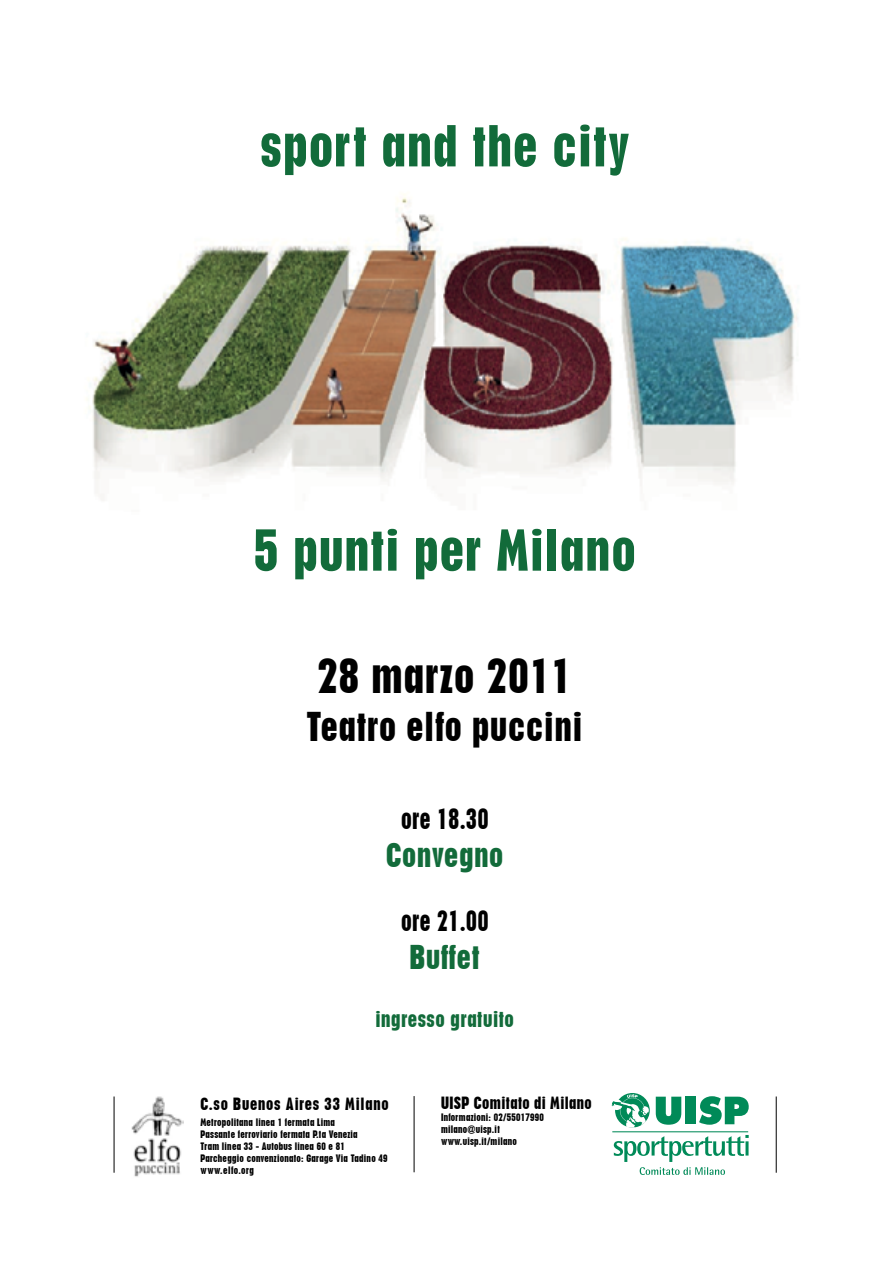
<style>
.page{position:relative;width:893px;height:1263px;background:#fff}
.page>*{position:absolute;margin:0;border:0;box-sizing:border-box;transform-origin:0 0}
.t1{font:700 condensed 54.45px "Placard";letter-spacing:.025em;color:#126b3a}
.t2{font:700 condensed 45.3px "Placard";letter-spacing:.025em;color:#000}
.t3{font:700 condensed 38.1px "Placard";letter-spacing:.025em;color:#000}
.t4{font:700 condensed 31.5px "Placard";letter-spacing:.025em;color:#126b3a}
.t5{font:700 condensed 27px "Placard";letter-spacing:.025em;color:#000;scale:.89 1}
.t6{font:700 condensed 21px "Placard";letter-spacing:.025em;color:#126b3a}
.t7{font:700 condensed 16.2px "Placard";letter-spacing:.05em;color:#000}
.t8{font:700 condensed 16.2px "Placard";letter-spacing:.03em;color:#000}
.t9{font:700 condensed 9.9px/11.9px "Placard";letter-spacing:.025em;color:#000}
</style>
<div class="page">
<img style="left:86px;top:194px;width:712px;height:307px">
<hr style="left:612px;top:1131px;width:136px;height:1px;background:#008a58">
<svg style="left:656px;top:1097px;width:25px;height:28px"></svg>
<div style="left:686px;top:1097px;width:10px;height:27px;background:#008a58"></div>
<svg style="left:699px;top:1096px;width:50px;height:29px"></svg>
<svg style="left:615px;top:1093px;width:35px;height:34px"></svg>
<svg style="left:612px;top:1094px;width:37px;height:34px"></svg>
<svg style="left:614px;top:1135px;width:135px;height:40px"></svg>
<img style="left:131px;top:1096px;width:52px;height:81px">
<hr style="left:414px;top:1096px;width:1px;height:76px;background:#000">
<hr style="left:114px;top:1096px;width:1px;height:77px;background:#000">
<hr style="left:776px;top:1096px;width:1px;height:77px;background:#000">
<h1 class="t1" style="left:260px;top:114px;width:371px">sport and the city</h1>
<h1 class="t1" style="left:254px;top:519px;width:383px">5 punti per Milano</h1>
<h2 class="t2" style="left:317px;top:649px;width:256px">28 marzo 2011</h2>
<h3 class="t3" style="left:307px;top:704px;width:277px">Teatro elfo puccini</h3>
<h3 class="t5" style="left:401px;top:803px;width:100px">ore 18.30</h3>
<h3 class="t4" style="left:386px;top:836px;width:119px">Convegno</h3>
<h3 class="t5" style="left:401px;top:905px;width:100px">ore 21.00</h3>
<h3 class="t4" style="left:410px;top:939px;width:71px">Buffet</h3>
<h3 class="t6" style="left:375px;top:1007px;width:140px">ingresso gratuito</h3>
<h3 class="t7" style="left:200px;top:1094px;width:190px">C.so Buenos Aires 33 Milano</h3>
<p class="t9" style="left:200px;top:1116px;width:189px">Metropolitana linea 1 fermata Lima<br>Passante ferroviario fermata P.ta Venezia<br>Tram linea 33 - Autobus linea 60 e 81<br>Parcheggio convenzionato: Garage Via Tadino 49 www.elfo.org</p>
<h3 class="t8" style="left:441px;top:1094px;width:152px">UISP Comitato di Milano</h3>
<p class="t9" style="left:441px;top:1112px;width:105px">Informazioni: 02/55017990 milano@uisp.it www.uisp.it/milano</p>
</div>
